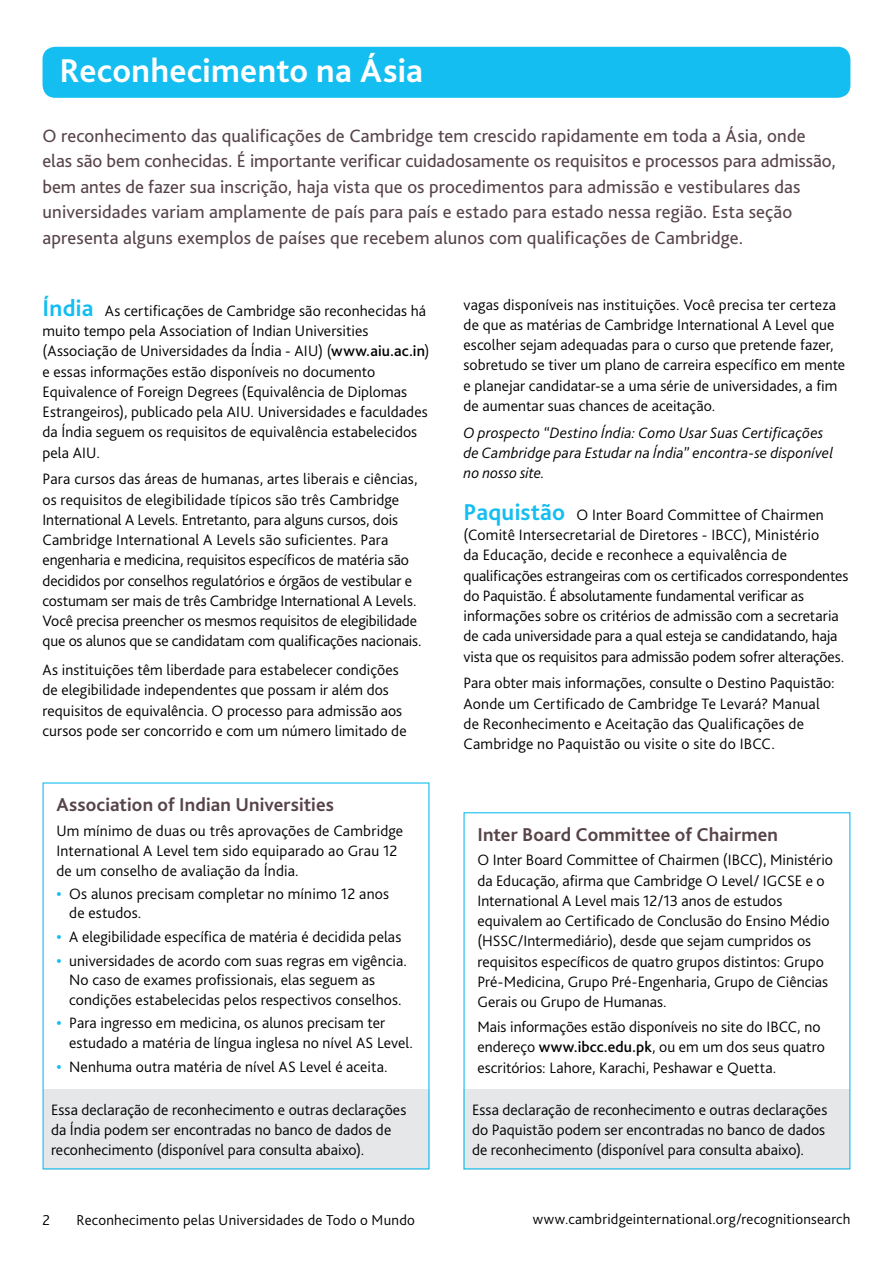
<style>
.page{position:relative;width:893px;height:1263px;background:#fff}
.page>*{position:absolute;margin:0;border:0;box-sizing:border-box;transform-origin:0 0}
.t1{font:700 34.5px "Bliss Pro";letter-spacing:.01em;color:#fff}
.t2{font:700 19.5px "Bliss Pro";letter-spacing:.005em;color:#574449}
.t3{font:18.75px/25.5px "Bliss Pro";letter-spacing:.005em;color:#574449}
.t4{font:300 15.75px/20.2px "Bliss Pro";letter-spacing:.005em;color:#000}
.t5{font:italic 300 15.75px/20.2px "Bliss Pro";letter-spacing:.015em;color:#000}
.t6{font:300 15px "Bliss Pro";letter-spacing:.015em;color:#000}
.s1{font-weight:700;font-size:24px;color:#15bef0}
.s2{font-weight:500}
.s3{font-weight:700;color:#15bef0}
</style>
<div class="page">
<div style="left:463px;top:1089px;width:387px;height:80px;background:#e6e7e8"></div>
<div style="left:43px;top:1089px;width:386px;height:80px;background:#e6e7e8"></div>
<div style="left:43px;top:47px;width:807px;height:51px;background:#15bef0;border-radius:13px"></div>
<h1 class="t1" style="left:60px;top:50px;width:365px">Reconhecimento na Ásia</h1>
<p class="t3" style="left:43px;top:123px;width:795px">O reconhecimento das qualificações de Cambridge tem crescido rapidamente em toda a Ásia, onde elas são bem conhecidas. É importante verificar cuidadosamente os requisitos e processos para admissão, bem antes de fazer sua inscrição, haja vista que os procedimentos para admissão e vestibulares das universidades variam amplamente de país para país e estado para estado nessa região. Esta seção apresenta alguns exemplos de países que recebem alunos com qualificações de Cambridge.</p>
<p class="t4" style="left:43px;top:300px;width:388px"><span class="s1">Índia</span> As certificações de Cambridge são reconhecidas há muito tempo pela Association of Indian Universities (Associação de Universidades da Índia - AIU) (<span class="s2">www.aiu.ac.in</span>) e essas informações estão disponíveis no documento Equivalence of Foreign Degrees (Equivalência de Diplomas Estrangeiros), publicado pela AIU. Universidades e faculdades da Índia seguem os requisitos de equivalência estabelecidos pela AIU.</p>
<p class="t4" style="left:43px;top:469px;width:381px">Para cursos das áreas de humanas, artes liberais e ciências, os requisitos de elegibilidade típicos são três Cambridge International A Levels. Entretanto, para alguns cursos, dois Cambridge International A Levels são suficientes. Para engenharia e medicina, requisitos específicos de matéria são decididos por conselhos regulatórios e órgãos de vestibular e costumam ser mais de três Cambridge International A Levels.<br>Você precisa preencher os mesmos requisitos de elegibilidade que os alunos que se candidatam com qualificações nacionais.</p>
<p class="t4" style="left:43px;top:660px;width:366px">As instituições têm liberdade para estabelecer condições de elegibilidade independentes que possam ir além dos requisitos de equivalência. O processo para admissão aos cursos pode ser concorrido e com um número limitado de</p>
<p class="t2" style="left:56px;top:792px;width:279px">Association of Indian Universities</p>
<p class="t4" style="left:56px;top:820px;width:348px">Um mínimo de duas ou três aprovações de Cambridge<br>International A Level tem sido equiparado ao Grau 12 de um conselho de avaliação da Índia.</p>
<p class="t4" style="left:69px;top:884px;width:321px;line-height:19.5px;text-indent:-13px"><span class="s3">•</span> Os alunos precisam completar no mínimo 12 anos de estudos.</p>
<p class="t4" style="left:56px;top:926px;width:346px"><span class="s3">•</span> A elegibilidade específica de matéria é decidida pelas</p>
<p class="t4" style="left:69px;top:951px;width:339px;line-height:19.5px;text-indent:-13px"><span class="s3">•</span> universidades de acordo com suas regras em vigência.<br>No caso de exames profissionais, elas seguem as condições estabelecidas pelos respectivos conselhos.</p>
<p class="t4" style="left:69px;top:1013px;width:345px;line-height:19.5px;text-indent:-13px"><span class="s3">•</span> Para ingresso em medicina, os alunos precisam ter estudado a matéria de língua inglesa no nível AS Level.</p>
<p class="t4" style="left:56px;top:1056px;width:333px"><span class="s3">•</span> Nenhuma outra matéria de nível AS Level é aceita.</p>
<p class="t4" style="left:51px;top:1099px;width:357px">Essa declaração de reconhecimento e outras declarações da Índia podem ser encontradas no banco de dados de reconhecimento (disponível para consulta abaixo).</p>
<p class="t4" style="left:463px;top:294px;width:383px">vagas disponíveis nas instituições. Você precisa ter certeza de que as matérias de Cambridge International A Level que escolher sejam adequadas para o curso que pretende fazer, sobretudo se tiver um plano de carreira específico em mente e planejar candidatar-se a uma série de universidades, a fim de aumentar suas chances de aceitação.</p>
<p class="t5" style="left:463px;top:422px;width:371px">O prospecto “Destino Índia: Como Usar Suas Certificações de Cambridge para Estudar na Índia” encontra-se disponível no nosso site.</p>
<p class="t4" style="left:463px;top:504px;width:386px"><span class="s1">Paquistão</span> O Inter Board Committee of Chairmen (Comitê Intersecretarial de Diretores - IBCC), Ministério<br>da Educação, decide e reconhece a equivalência de qualificações estrangeiras com os certificados correspondentes do Paquistão. É absolutamente fundamental verificar as informações sobre os critérios de admissão com a secretaria de cada universidade para a qual esteja se candidatando, haja vista que os requisitos para admissão podem sofrer alterações.</p>
<p class="t4" style="left:463px;top:673px;width:373px">Para obter mais informações, consulte o Destino Paquistão:<br>Aonde um Certificado de Cambridge Te Levará? Manual de Reconhecimento e Aceitação das Qualificações de Cambridge no Paquistão ou visite o site do IBCC.</p>
<p class="t2" style="left:477px;top:822px;width:302px">Inter Board Committee of Chairmen</p>
<p class="t4" style="left:477px;top:850px;width:357px">O Inter Board Committee of Chairmen (IBCC), Ministério da Educação, afirma que Cambridge O Level/ IGCSE e o International A Level mais 12/13 anos de estudos equivalem ao Certificado de Conclusão do Ensino Médio (HSSC/Intermediário), desde que sejam cumpridos os requisitos específicos de quatro grupos distintos: Grupo Pré-Medicina, Grupo Pré-Engenharia, Grupo de Ciências Gerais ou Grupo de Humanas.</p>
<p class="t4" style="left:477px;top:1016px;width:349px">Mais informações estão disponíveis no site do IBCC, no endereço <span class="s2">www.ibcc.edu.pk</span>, ou em um dos seus quatro escritórios: Lahore, Karachi, Peshawar e Quetta.</p>
<p class="t4" style="left:472px;top:1099px;width:357px">Essa declaração de reconhecimento e outras declarações do Paquistão podem ser encontradas no banco de dados de reconhecimento (disponível para consulta abaixo).</p>
<p class="t6" style="left:43px;top:1210px;width:9px">2</p>
<p class="t6" style="left:77px;top:1210px;width:340px">Reconhecimento pelas Universidades de Todo o Mundo</p>
<p class="t6" style="left:533px;top:1210px;width:319px">www.cambridgeinternational.org/recognitionsearch</p>
</div>
